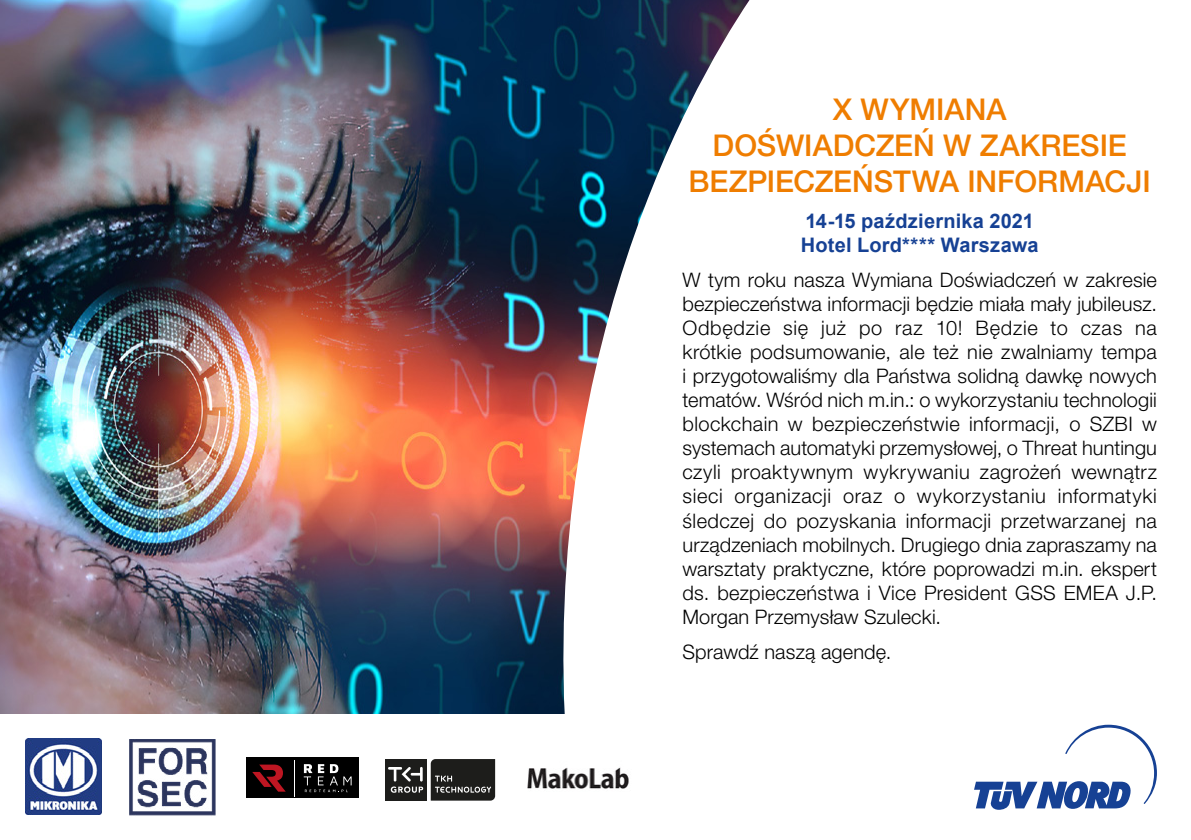
<style>
.page{position:relative;width:1191px;height:840px;background:#fff}
.page>*{position:absolute;margin:0;border:0;box-sizing:border-box;transform-origin:0 0}
.t1{font:500 30px/36px "Helvetica Neue LT Pro";color:#ef7d00;text-align:center}
.t2{font:300 20px/24px "Helvetica Neue LT Pro";letter-spacing:.01em;color:#000;text-align:justify}
.t3{font:700 20px/24px "Arial";letter-spacing:.01em;color:#164194}
</style>
<div class="page">
<img style="left:0;top:0;width:749px;height:714px">
<svg style="left:974px;top:724px;width:183px;height:85px"></svg>
<img style="left:129px;top:739px;width:87px;height:76px">
<img style="left:25px;top:738px;width:77px;height:76px">
<div style="left:246px;top:757px;width:112px;height:40px;background:#000"></div>
<svg style="left:304px;top:764px;width:47px;height:28px"></svg>
<svg style="left:252px;top:764px;width:33px;height:27px"></svg>
<hr style="left:294px;top:759px;width:1px;height:36px;background:#fff">
<div style="left:385px;top:758px;width:41px;height:42px;background:#1d1d1b"></div>
<svg style="left:431px;top:759px;width:64px;height:41px;background:#2d2d2b"></svg>
<svg style="left:388px;top:767px;width:35px;height:25px"></svg>
<img style="left:527px;top:767px;width:102px;height:22px">
<h1 class="t1" style="left:688px;top:91px;width:464px">X WYMIANA<br>DOŚWIADCZEŃ W ZAKRESIE<br>BEZPIECZEŃSTWA INFORMACJI</h1>
<p class="t3" style="left:801px;top:209px;width:239px">14-15 października 2021<br>Hotel Lord**** Warszawa</p>
<p class="t2" style="left:682px;top:267px;width:476px">W tym roku nasza Wymiana Doświadczeń w zakresie bezpieczeństwa informacji będzie miała mały jubileusz.<br>Odbędzie się już po raz 10! Będzie to czas na krótkie podsumowanie, ale też nie zwalniamy tempa i przygotowaliśmy dla Państwa solidną dawkę nowych tematów. Wśród nich m.in.: o wykorzystaniu technologii blockchain w bezpieczeństwie informacji, o SZBI w systemach automatyki przemysłowej, o Threat huntingu czyli proaktywnym wykrywaniu zagrożeń wewnątrz sieci organizacji oraz o wykorzystaniu informatyki śledczej do pozyskania informacji przetwarzanej na urządzeniach mobilnych. Drugiego dnia zapraszamy na warsztaty praktyczne, które poprowadzi m.in. ekspert ds. bezpieczeństwa i Vice President GSS EMEA J.P.<br>Morgan Przemysław Szulecki.</p>
<p class="t2" style="left:682px;top:639px;width:210px">Sprawdź naszą agendę.</p>
</div>
